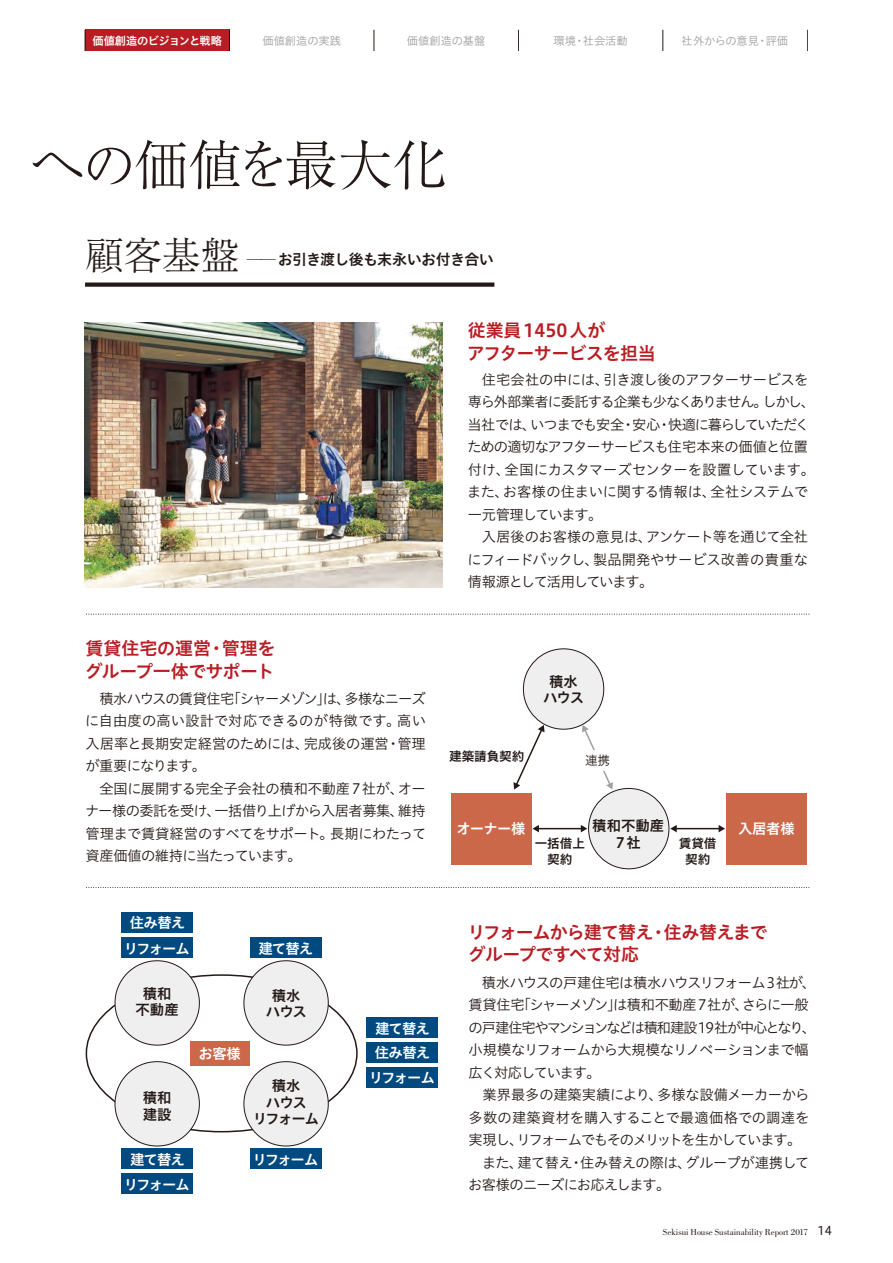
<style>
.page{position:relative;width:893px;height:1263px;background:#fff}
.page>*{position:absolute;margin:0;border:0;box-sizing:border-box;transform-origin:0 0}
.t1{font:300 54px "Ryumin Pro";letter-spacing:-.035em;color:#231916}
.t2{font:300 39px "Ryumin Pro";color:#231916}
.t3{font:18px/22.5px "Hiragino UD Sans Std W6";letter-spacing:-.035em;color:#b91d23}
.t4{font:18px/22.5px "Hiragino UD Sans Std W6";letter-spacing:-.015em;color:#b91d23}
.t5{font:15px "Hiragino UD Sans Std W6";letter-spacing:-.045em;color:#231916}
.t6{font:14.4px/25.3px "Hiragino UD Sans Std W6";letter-spacing:-.055em;color:#fff;text-align:center}
.t7{font:14.4px/16.2px "Hiragino UD Sans Std N W6";color:#231916;text-align:center}
.t8{font:14.4px/16.2px "Hiragino UD Sans Std N W6";letter-spacing:-.07em;color:#231916;text-align:center}
.t9{font:14.25px/22.5px "Hiragino UD Sans Std W3";letter-spacing:-.04em;color:#231916}
.t10{font:12.6px/16.2px "Hiragino UD Sans Std N W6";color:#231916;text-align:center}
.t11{font:12.6px "Hiragino UD Sans Std N W3";color:#231916}
.t12{font:11.25px "Hiragino UD Sans Std W3";color:#a0a0a1}
.t13{font:11.25px "Hiragino UD Sans Std W6";letter-spacing:-.045em;color:#fff}
.t14{font:9px "Bodoni Std";letter-spacing:-.005em;color:#231916}
.s1{font-family:"Hiragino UD Sans Std W4";font-size:12px}
</style>
<div class="page">
<div style="left:366px;top:1018px;width:72px;height:20px;background:#004a80"></div>
<div style="left:366px;top:1042px;width:72px;height:21px;background:#004a80"></div>
<div style="left:366px;top:1067px;width:72px;height:21px;background:#004a80"></div>
<div style="left:85px;top:30px;width:144px;height:21px;background:#b91d23"></div>
<svg style="left:518px;top:30px;width:1px;height:21px"></svg>
<svg style="left:663px;top:30px;width:1px;height:21px"></svg>
<svg style="left:807px;top:30px;width:1px;height:21px"></svg>
<svg style="left:229px;top:30px;width:1px;height:21px"></svg>
<svg style="left:85px;top:30px;width:1px;height:21px"></svg>
<svg style="left:374px;top:30px;width:1px;height:21px"></svg>
<img style="left:84px;top:323px;width:359px;height:264px">
<svg style="left:86px;top:614px;width:723px;height:1px"></svg>
<svg style="left:86px;top:887px;width:723px;height:1px"></svg>
<div style="left:250px;top:937px;width:71px;height:21px;background:#004a80"></div>
<div style="left:121px;top:1149px;width:72px;height:20px;background:#004a80"></div>
<div style="left:250px;top:1149px;width:72px;height:20px;background:#004a80"></div>
<div style="left:121px;top:1173px;width:72px;height:21px;background:#004a80"></div>
<div style="left:121px;top:913px;width:72px;height:20px;background:#004a80"></div>
<div style="left:121px;top:937px;width:72px;height:21px;background:#004a80"></div>
<div style="left:190px;top:1041px;width:60px;height:24px;background:#cb684a"></div>
<svg style="left:110px;top:960px;width:93px;height:86px"></svg>
<svg style="left:110px;top:1061px;width:94px;height:88px"></svg>
<svg style="left:240px;top:1061px;width:93px;height:88px"></svg>
<svg style="left:239px;top:956px;width:94px;height:90px"></svg>
<div style="left:726px;top:793px;width:80px;height:71px;background:#cb684a"></div>
<div style="left:451px;top:793px;width:80px;height:71px;background:#cb684a"></div>
<div style="left:589px;top:788px;width:80px;height:81px;background:#efeff0;border-radius:50%"></div>
<div style="left:588px;top:788px;width:81px;height:81px;border:1px solid #231916;border-radius:50%"></div>
<div style="left:523px;top:649px;width:81px;height:80px;background:#efeff0;border-radius:50%"></div>
<div style="left:523px;top:649px;width:81px;height:80px;border:1px solid #231916;border-radius:50%"></div>
<hr style="left:538px;top:828px;width:44px;height:1px;background:#231916">
<svg style="left:581px;top:825px;width:6px;height:7px"></svg>
<svg style="left:532px;top:825px;width:7px;height:7px"></svg>
<hr style="left:676px;top:828px;width:44px;height:1px;background:#231916">
<svg style="left:670px;top:825px;width:7px;height:7px"></svg>
<svg style="left:719px;top:825px;width:6px;height:7px"></svg>
<svg style="left:513px;top:725px;width:32px;height:64px"></svg>
<svg style="left:582px;top:725px;width:31px;height:64px"></svg>
<div style="left:587px;top:750px;width:24px;height:20px;background:#fff"></div>
<div style="left:85px;top:282px;width:409px;height:5px;background:#231916"></div>
<p class="t13" style="left:92px;top:32px;width:131px">価値創造のビジョンと戦略</p>
<p class="t12" style="left:262px;top:32px;width:80px">価値創造の実践</p>
<p class="t12" style="left:407px;top:32px;width:80px">価値創造の基盤</p>
<p class="t12" style="left:553px;top:32px;width:76px">環境・社会活動</p>
<p class="t12" style="left:682px;top:32px;width:108px">社外からの意見・評価</p>
<h1 class="t1" style="left:-24px;top:123px;width:472px">　への価値を最大化</h1>
<h2 class="t2" style="left:86px;top:225px;width:155px">顧客基盤</h2>
<p class="t5" style="left:247px;top:248px;width:249px">── お引き渡し後も末永いお付き合い</p>
<p class="t3" style="left:467px;top:318px;width:190px">従業員1450人が<br>アフターサービスを担当</p>
<p class="t9" style="left:467px;top:367px;width:349px">　住宅会社の中には、引き渡し後のアフターサービスを専ら外部業者に委託する企業も少なくありません。しかし、当社では、いつまでも安全・安心・快適に暮らしていただくための適切なアフターサービスも住宅本来の価値と位置付け、全国にカスタマーズセンターを設置しています。また、お客様の住まいに関する情報は、全社システムで一元管理しています。<br>　入居後のお客様の意見は、アンケート等を通じて全社にフィードバックし、製品開発やサービス改善の貴重な情報源として活用しています。</p>
<p class="t4" style="left:85px;top:636px;width:192px">賃貸住宅の運営・管理をグループ一体でサポート</p>
<p class="t9" style="left:85px;top:686px;width:343px;text-indent:14px">積水ハウスの賃貸住宅「シャーメゾン」は、多様なニーズに自由度の高い設計で対応できるのが特徴です。高い入居率と長期安定経営のためには、完成後の運営・管理が重要になります。<br>　全国に展開する完全子会社の積和不動産7社が、オーナー様の委託を受け、一括借り上げから入居者募集、維持管理まで賃貸経営のすべてをサポート。長期にわたって資産価値の維持に当たっています。</p>
<p class="t10" style="left:449px;top:748px;width:77px">建築請負契約</p>
<p class="t7" style="left:543px;top:673px;width:43px">積水ハウス</p>
<p class="t11" style="left:585px;top:751px;width:26px">連携</p>
<p class="t7" style="left:592px;top:817px;width:73px">積和不動産<br>7社</p>
<p class="t6" style="left:456px;top:815px;width:71px">オーナー様</p>
<p class="t6" style="left:738px;top:815px;width:58px">入居者様</p>
<p class="t10" style="left:535px;top:834px;width:52px">一括借上契約</p>
<p class="t10" style="left:679px;top:834px;width:39px">賃貸借契約</p>
<p class="t6" style="left:124px;top:909px;width:68px">住み替えリフォーム</p>
<p class="t7" style="left:136px;top:984px;width:45px">積和不動産</p>
<p class="t7" style="left:143px;top:1089px;width:30px;text-align:left">積和建設</p>
<p class="t6" style="left:199px;top:1040px;width:44px">お客様</p>
<p class="t6" style="left:130px;top:1146px;width:56px">建て替え</p>
<p class="t6" style="left:124px;top:1171px;width:68px">リフォーム</p>
<p class="t6" style="left:258px;top:935px;width:56px">建て替え</p>
<p class="t7" style="left:266px;top:986px;width:43px">積水ハウス</p>
<p class="t8" style="left:253px;top:1077px;width:68px">積水<br>ハウス<br>リフォーム</p>
<p class="t6" style="left:253px;top:1146px;width:68px">リフォーム</p>
<p class="t6" style="left:375px;top:1015px;width:56px">建て替え</p>
<p class="t6" style="left:375px;top:1039px;width:57px">住み替え</p>
<p class="t6" style="left:369px;top:1064px;width:68px">リフォーム</p>
<p class="t3" style="left:467px;top:920px;width:302px">リフォームから建て替え・住み替えまでグループですべて対応</p>
<p class="t9" style="left:468px;top:970px;width:349px;text-indent:14px">積水ハウスの戸建住宅は積水ハウスリフォーム3社が、賃貸住宅「シャーメゾン」は積和不動産7社が、さらに一般の戸建住宅やマンションなどは積和建設19社が中心となり、小規模なリフォームから大規模なリノベーションまで幅広く対応しています。<br>　業界最多の建築実績により、多様な設備メーカーから多数の建築資材を購入することで最適価格での調達を実現し、リフォームでもそのメリットを生かしています。　また、建て替え・住み替えの際は、グループが連携してお客様のニーズにお応えします。</p>
<p class="t14" style="left:663px;top:1227px;width:171px">Sekisui House Sustainability Report 2017 <span class="s1">14</span></p>
</div>
